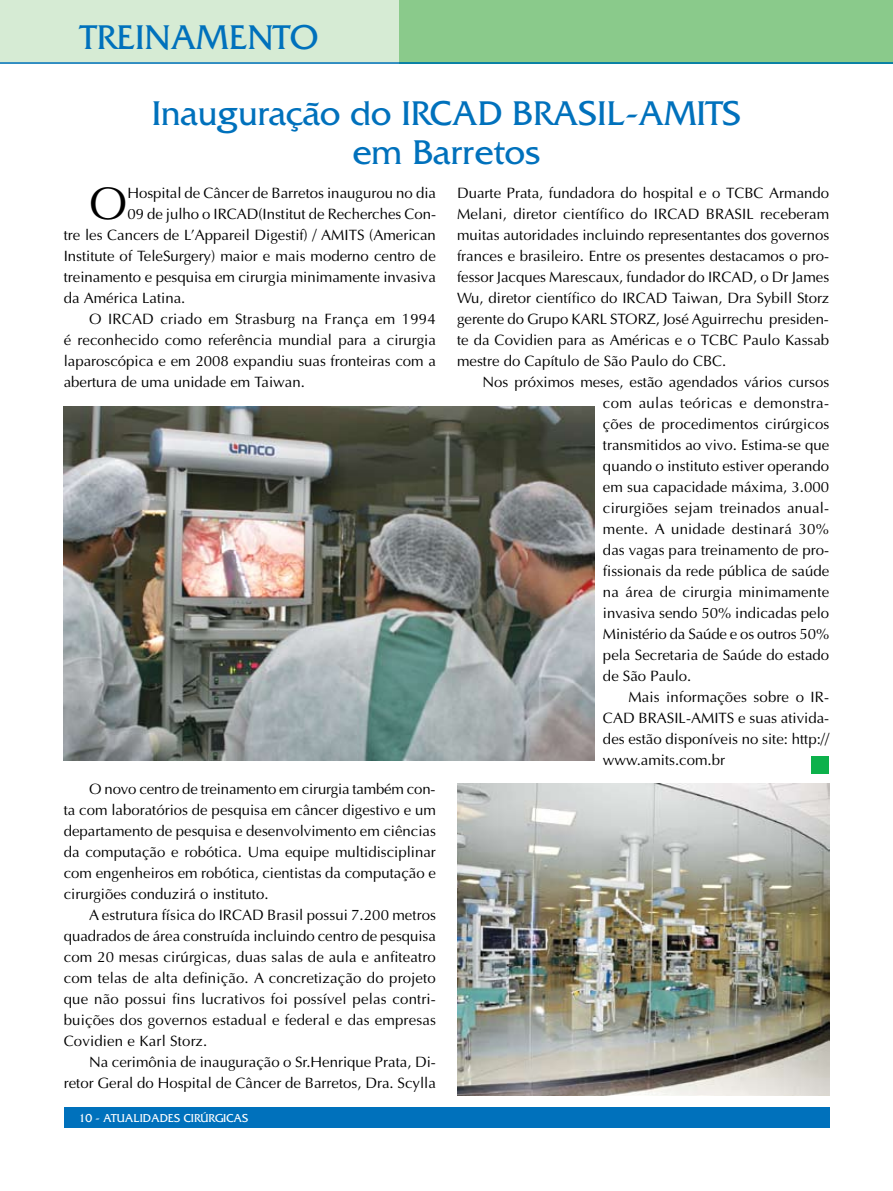
<style>
.page{position:relative;width:893px;height:1191px;background:#fff}
.page>*{position:absolute;margin:0;border:0;box-sizing:border-box;transform-origin:0 0}
.t1{font:45.75px "Ottawa";color:#000}
.t2{font:36px/39px "France";color:#0071bc;text-align:center}
.t3{font:15px/21px "Ottawa";color:#000;text-align:justify}
.t4{font:12px "France";color:#fff}
</style>
<div class="page">
<div style="left:398px;top:0;width:495px;height:62px;background:#8aca8b"></div>
<div style="left:0;top:0;width:398px;height:64px;background:#d6ebd4"></div>
<hr style="left:0;top:62px;width:893px;height:2px;background:#0071bc">
<div style="left:64px;top:1107px;width:765px;height:20px;background:#0071bc"></div>
<div style="left:811px;top:756px;width:18px;height:18px;background:#0db14b"></div>
<img style="left:64px;top:407px;width:530px;height:353px">
<img style="left:457px;top:783px;width:372px;height:312px">
<h2 class="t2" style="left:80px;top:18px;width:239px">TREINAMENTO</h2>
<h2 class="t2" style="left:152px;top:94px;width:591px">Inauguração do IRCAD BRASIL-AMITS em Barretos</h2>
<h1 class="t1" style="left:89px;top:177px;width:40px">O</h1>
<p class="t3" style="left:127px;top:183px;width:310px">Hospital de Câncer de Barretos inaugurou no dia</p>
<p class="t3" style="left:127px;top:204px;width:310px">09 de julho o IRCAD(Institut de Recherches Con-</p>
<p class="t3" style="left:64px;top:225px;width:374px">tre les Cancers de L’Appareil Digestif) / AMITS (American</p>
<p class="t3" style="left:64px;top:246px;width:374px">Institute of TeleSurgery) maior e mais moderno centro de</p>
<p class="t3" style="left:64px;top:267px;width:374px">treinamento e pesquisa em cirurgia minimamente invasiva</p>
<p class="t3" style="left:64px;top:288px;width:123px">da América Latina.</p>
<p class="t3" style="left:89px;top:309px;width:348px">O IRCAD criado em Strasburg na França em 1994</p>
<p class="t3" style="left:64px;top:330px;width:374px">é reconhecido como referência mundial para a cirurgia</p>
<p class="t3" style="left:64px;top:351px;width:374px">laparoscópica e em 2008 expandiu suas fronteiras com a</p>
<p class="t3" style="left:64px;top:372px;width:243px">abertura de uma unidade em Taiwan.</p>
<p class="t3" style="left:64px;top:778px;width:374px;text-indent:26px">O novo centro de treinamento em cirurgia também con&shy;ta com laboratórios de pesquisa em câncer digestivo e um departamento de pesquisa e desenvolvimento em ciências da computação e robótica. Uma equipe multidisciplinar com engenheiros em robótica, cientistas da computação e cirurgiões conduzirá o instituto.</p>
<p class="t3" style="left:64px;top:904px;width:374px;text-indent:26px">A estrutura física do IRCAD Brasil possui 7.200 metros quadrados de área construída incluindo centro de pesquisa com 20 mesas cirúrgicas, duas salas de aula e anfiteatro com telas de alta definição. A concretização do projeto que não possui fins lucrativos foi possível pelas contri&shy;buições dos governos estadual e federal e das empresas Covidien e Karl Storz.</p>
<p class="t3" style="left:64px;top:1051px;width:374px;text-align:right">Na cerimônia de inauguração o Sr.Henrique Prata, Di&shy;retor Geral do Hospital de Câncer de Barretos, Dra. Scylla</p>
<p class="t4" style="left:79px;top:1111px;width:171px">10 - ATUALIDADES CIRÚRGICAS</p>
<p class="t3" style="left:457px;top:183px;width:374px">Duarte Prata, fundadora do hospital e o TCBC Armando Melani, diretor científico do IRCAD BRASIL receberam muitas autoridades incluindo representantes dos governos frances e brasileiro. Entre os presentes destacamos o pro&shy;fessor Jacques Marescaux, fundador do IRCAD, o Dr James Wu, diretor científico do IRCAD Taiwan, Dra Sybill Storz gerente do Grupo KARL STORZ, José Aguirrechu presiden&shy;te da Covidien para as Américas e o TCBC Paulo Kassab mestre do Capítulo de São Paulo do CBC.</p>
<p class="t3" style="left:603px;top:372px;width:228px;text-indent:-120px">Nos próximos meses, estão agendados vários cursos com aulas teóricas e demonstra&shy;ções de procedimentos cirúrgicos transmitidos ao vivo. Estima-se que quando o instituto estiver operando em sua capacidade máxima, 3.000 cirurgiões sejam treinados anual&shy;mente. A unidade destinará 30% das vagas para treinamento de pro&shy;fissionais da rede pública de saúde na área de cirurgia minimamente invasiva sendo 50% indicadas pelo Ministério da Saúde e os outros 50% pela Secretaria de Saúde do estado de São Paulo.</p>
<p class="t3" style="left:603px;top:687px;width:228px;text-indent:26px">Mais informações sobre o IR-CAD BRASIL-AMITS e suas ativida&shy;des estão disponíveis no site: http:// www.amits.com.br</p>
</div>
